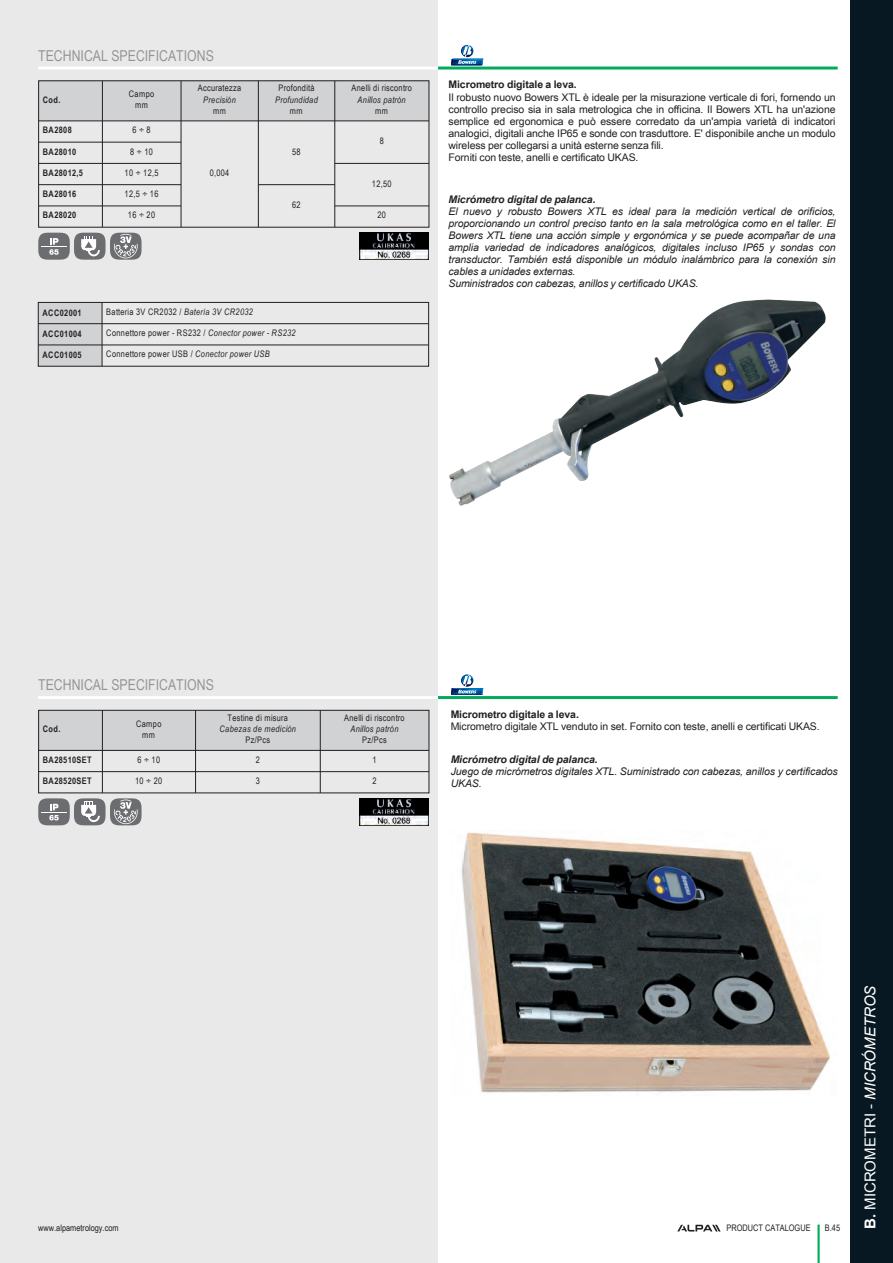
<style>
.page{position:relative;width:893px;height:1263px;background:#fff}
.page>*{position:absolute;margin:0;border:0;box-sizing:border-box;transform-origin:0 0}
.t1{font:15px "Arial Link Narrow";color:#939598}
.t2{font:15px "Arial Link";color:#fff}
.t3{font:italic 10.5px/12px "Arial Link";letter-spacing:-.01em;color:#231f20}
.t4{font:10.5px/12px "Arial Link";letter-spacing:-.01em;color:#231f20}
.t5{font:italic 700 10.5px "Arial Link";letter-spacing:-.01em;color:#231f20}
.t6{font:700 10.5px "Arial Link";letter-spacing:-.01em;color:#231f20}
.t7{font:9px/11.2px "Arial Link Narrow";letter-spacing:.04em;color:#231f20;text-align:center}
.t8{font:700 9px "Arial Link Narrow";letter-spacing:.04em;color:#231f20}
.t9{font:italic 9px "Arial Link Narrow";letter-spacing:.04em;color:#231f20}
.t10{font:9px "Arial Link Narrow";color:#231f20}
.s1{font-style:italic}
.s2{font-weight:700}
</style>
<div class="page">
<div style="left:0;top:0;width:438px;height:1263px;background:#e9e9e9"></div>
<div style="left:850px;top:0;width:43px;height:1263px;background:#071822"></div>
<hr style="left:817px;top:1224px;width:3px;height:39px;background:#00ab5b">
<svg style="left:677px;top:1225px;width:43px;height:6px"></svg>
<hr style="left:438px;top:67px;width:400px;height:3px;background:#00ab5b">
<hr style="left:451px;top:65px;width:31px;height:1px;background:#00457b">
<svg style="left:451px;top:45px;width:32px;height:20px"></svg>
<hr style="left:38px;top:67px;width:400px;height:3px;background:#fff">
<img style="left:449px;top:299px;width:377px;height:207px">
<div style="left:39px;top:81px;width:63px;height:40px;background:#d1d2d4"></div>
<div style="left:102px;top:81px;width:79px;height:40px;background:#d1d2d4"></div>
<div style="left:181px;top:81px;width:77px;height:40px;background:#d1d2d4"></div>
<div style="left:258px;top:81px;width:77px;height:40px;background:#d1d2d4"></div>
<div style="left:335px;top:81px;width:94px;height:40px;background:#d1d2d4"></div>
<hr style="left:39px;top:121px;width:390px;height:1px;background:#231f20">
<hr style="left:39px;top:142px;width:142px;height:1px;background:#231f20">
<hr style="left:39px;top:163px;width:142px;height:1px;background:#231f20">
<hr style="left:335px;top:163px;width:94px;height:1px;background:#231f20">
<hr style="left:39px;top:184px;width:142px;height:1px;background:#231f20">
<hr style="left:258px;top:184px;width:77px;height:1px;background:#231f20">
<hr style="left:39px;top:206px;width:142px;height:1px;background:#231f20">
<hr style="left:335px;top:206px;width:94px;height:1px;background:#231f20">
<hr style="left:102px;top:81px;width:1px;height:146px;background:#231f20">
<hr style="left:181px;top:81px;width:1px;height:146px;background:#231f20">
<hr style="left:258px;top:81px;width:1px;height:146px;background:#231f20">
<hr style="left:335px;top:81px;width:1px;height:146px;background:#231f20">
<svg style="left:38px;top:233px;width:104px;height:27px"></svg>
<img style="left:360px;top:233px;width:69px;height:27px">
<div style="left:38px;top:302px;width:64px;height:22px;background:#d1d2d4"></div>
<div style="left:38px;top:324px;width:64px;height:21px;background:#d1d2d4"></div>
<div style="left:38px;top:345px;width:64px;height:21px;background:#d1d2d4"></div>
<hr style="left:38px;top:323px;width:391px;height:1px;background:#231f20">
<hr style="left:38px;top:345px;width:391px;height:1px;background:#231f20">
<hr style="left:102px;top:302px;width:1px;height:64px;background:#231f20">
<div style="left:38px;top:302px;width:391px;height:64px;border:1px solid #231f20"></div>
<hr style="left:438px;top:696px;width:400px;height:3px;background:#00ab5b">
<div style="left:39px;top:710px;width:63px;height:40px;background:#d1d2d4"></div>
<div style="left:102px;top:710px;width:94px;height:40px;background:#d1d2d4"></div>
<div style="left:196px;top:710px;width:124px;height:40px;background:#d1d2d4"></div>
<div style="left:320px;top:710px;width:109px;height:40px;background:#d1d2d4"></div>
<hr style="left:39px;top:750px;width:390px;height:1px;background:#231f20">
<hr style="left:39px;top:771px;width:390px;height:1px;background:#231f20">
<hr style="left:102px;top:710px;width:1px;height:83px;background:#231f20">
<hr style="left:195px;top:710px;width:1px;height:83px;background:#231f20">
<hr style="left:320px;top:710px;width:1px;height:83px;background:#231f20">
<div style="left:38px;top:710px;width:391px;height:83px;border:1px solid #231f20"></div>
<svg style="left:38px;top:798px;width:104px;height:27px"></svg>
<img style="left:360px;top:798px;width:69px;height:27px">
<hr style="left:451px;top:695px;width:31px;height:1px;background:#00457b">
<svg style="left:451px;top:674px;width:32px;height:21px"></svg>
<img style="left:461px;top:832px;width:369px;height:261px">
<hr style="left:38px;top:696px;width:400px;height:3px;background:#fff">
<h1 class="t1" style="left:38px;top:47px;width:177px">TECHNICAL SPECIFICATIONS</h1>
<p class="t8" style="left:43px;top:94px;width:19px">Cod.</p>
<p class="t7" style="left:129px;top:88px;width:27px">Campo mm</p>
<p class="t8" style="left:43px;top:125px;width:30px">BA2808</p>
<p class="t7" style="left:132px;top:124px;width:20px">6÷8</p>
<p class="t8" style="left:43px;top:146px;width:35px">BA28010</p>
<p class="t7" style="left:130px;top:146px;width:24px">8÷10</p>
<p class="t8" style="left:43px;top:167px;width:42px">BA28012,5</p>
<p class="t7" style="left:125px;top:167px;width:35px">10 ÷ 12,5</p>
<p class="t8" style="left:43px;top:189px;width:35px">BA28016</p>
<p class="t7" style="left:125px;top:188px;width:35px">12,5 ÷ 16</p>
<p class="t7" style="left:198px;top:83px;width:45px">Accuratezza</p>
<p class="t9" style="left:203px;top:94px;width:34px">Precisión</p>
<p class="t7" style="left:213px;top:105px;width:14px">mm</p>
<p class="t7" style="left:210px;top:167px;width:21px">0,004</p>
<p class="t7" style="left:278px;top:83px;width:38px">Profondità</p>
<p class="t9" style="left:275px;top:94px;width:44px">Profundidad</p>
<p class="t7" style="left:290px;top:105px;width:14px">mm</p>
<p class="t7" style="left:292px;top:146px;width:10px">58</p>
<p class="t7" style="left:292px;top:199px;width:10px">62</p>
<p class="t7" style="left:351px;top:83px;width:62px">Anelli di riscontro</p>
<p class="t9" style="left:358px;top:94px;width:50px">Anillos patrón</p>
<p class="t7" style="left:375px;top:105px;width:14px">mm</p>
<p class="t7" style="left:380px;top:135px;width:6px">8</p>
<p class="t7" style="left:372px;top:178px;width:21px">12,50</p>
<p class="t8" style="left:43px;top:210px;width:35px">BA28020</p>
<p class="t7" style="left:128px;top:210px;width:29px">16 ÷ 20</p>
<p class="t7" style="left:377px;top:210px;width:10px">20</p>
<p class="t8" style="left:43px;top:308px;width:41px">ACC02001</p>
<p class="t7" style="left:106px;top:306px;width:148px">Batteria 3V CR2032 / <span class="s1">Batería 3V CR2032</span></p>
<p class="t8" style="left:43px;top:329px;width:41px">ACC01004</p>
<p class="t7" style="left:106px;top:327px;width:191px">Connettore power - RS232 / <span class="s1">Conector power - RS232</span></p>
<p class="t8" style="left:43px;top:350px;width:41px">ACC01005</p>
<p class="t7" style="left:106px;top:349px;width:165px">Connettore power USB / <span class="s1">Conector power USB</span></p>
<p class="t6" style="left:449px;top:79px;width:130px">Micrometro digitale a leva.</p>
<p class="t4" style="left:448px;top:91px;width:389px">Il robusto nuovo Bowers XTL è ideale per la misurazione verticale di fori, fornendo un controllo preciso sia in sala metrologica che in officina. Il Bowers XTL ha un'azione semplice ed ergonomica e può essere corredato da un'ampia varietà di indicatori analogici, digitali anche IP65 e sonde con trasduttore. E' disponibile anche un modulo wireless per collegarsi a unità esterne senza fili.<br>Forniti con teste, anelli e certificato UKAS.</p>
<p class="t5" style="left:449px;top:193px;width:149px">Micrómetro digital de palanca.</p>
<p class="t3" style="left:448px;top:205px;width:389px">El nuevo y robusto Bowers XTL es ideal para la medición vertical de orificios, proporcionando un control preciso tanto en la sala metrológica como en el taller. El Bowers XTL tiene una acción simple y ergonómica y se puede acompañar de una amplia variedad de indicadores analógicos, digitales incluso IP65 y sondas con transductor. También está disponible un módulo inalámbrico para la conexión sin cables a unidades externas.<br>Suministrados con cabezas, anillos y certificado UKAS.</p>
<h1 class="t1" style="left:38px;top:676px;width:177px">TECHNICAL SPECIFICATIONS</h1>
<p class="t8" style="left:43px;top:724px;width:19px">Cod.</p>
<p class="t7" style="left:136px;top:718px;width:27px">Campo mm</p>
<p class="t7" style="left:227px;top:712px;width:62px">Testine di misura</p>
<p class="t9" style="left:219px;top:724px;width:78px">Cabezas de medición</p>
<p class="t7" style="left:245px;top:734px;width:26px">Pz/Pcs</p>
<p class="t7" style="left:344px;top:712px;width:62px">Anelli di riscontro</p>
<p class="t9" style="left:350px;top:724px;width:50px">Anillos patrón</p>
<p class="t7" style="left:362px;top:734px;width:26px">Pz/Pcs</p>
<p class="t8" style="left:43px;top:754px;width:50px">BA28510SET</p>
<p class="t7" style="left:137px;top:754px;width:24px">6÷10</p>
<p class="t7" style="left:256px;top:754px;width:6px">2</p>
<p class="t7" style="left:372px;top:754px;width:6px">1</p>
<p class="t8" style="left:43px;top:776px;width:50px">BA28520SET</p>
<p class="t7" style="left:135px;top:775px;width:29px">10 ÷ 20</p>
<p class="t7" style="left:256px;top:775px;width:6px">3</p>
<p class="t7" style="left:372px;top:775px;width:6px">2</p>
<p class="t6" style="left:451px;top:708px;width:130px">Micrometro digitale a leva.</p>
<p class="t4" style="left:451px;top:720px;width:370px">Micrometro digitale XTL venduto in set. Fornito con teste, anelli e certificati UKAS.</p>
<p class="t5" style="left:451px;top:754px;width:149px">Micrómetro digital de palanca.</p>
<p class="t3" style="left:451px;top:766px;width:389px">Juego de micrómetros digitales XTL. Suministrado con cabezas, anillos y certificados<br>UKAS.</p>
<p class="t10" style="left:726px;top:1223px;width:86px">PRODUCT CATALOGUE</p>
<p class="t10" style="left:38px;top:1223px;width:82px">www.alpametrology.com</p>
<p class="t7" style="left:825px;top:1222px;width:17px">B.45</p>
<h1 class="t2" style="left:862px;top:1229px;width:245px;rotate:-90deg"><span class="s2">B.</span> MICROMETRI - <span class="s1">MICRÓMETROS</span></h1>
</div>
